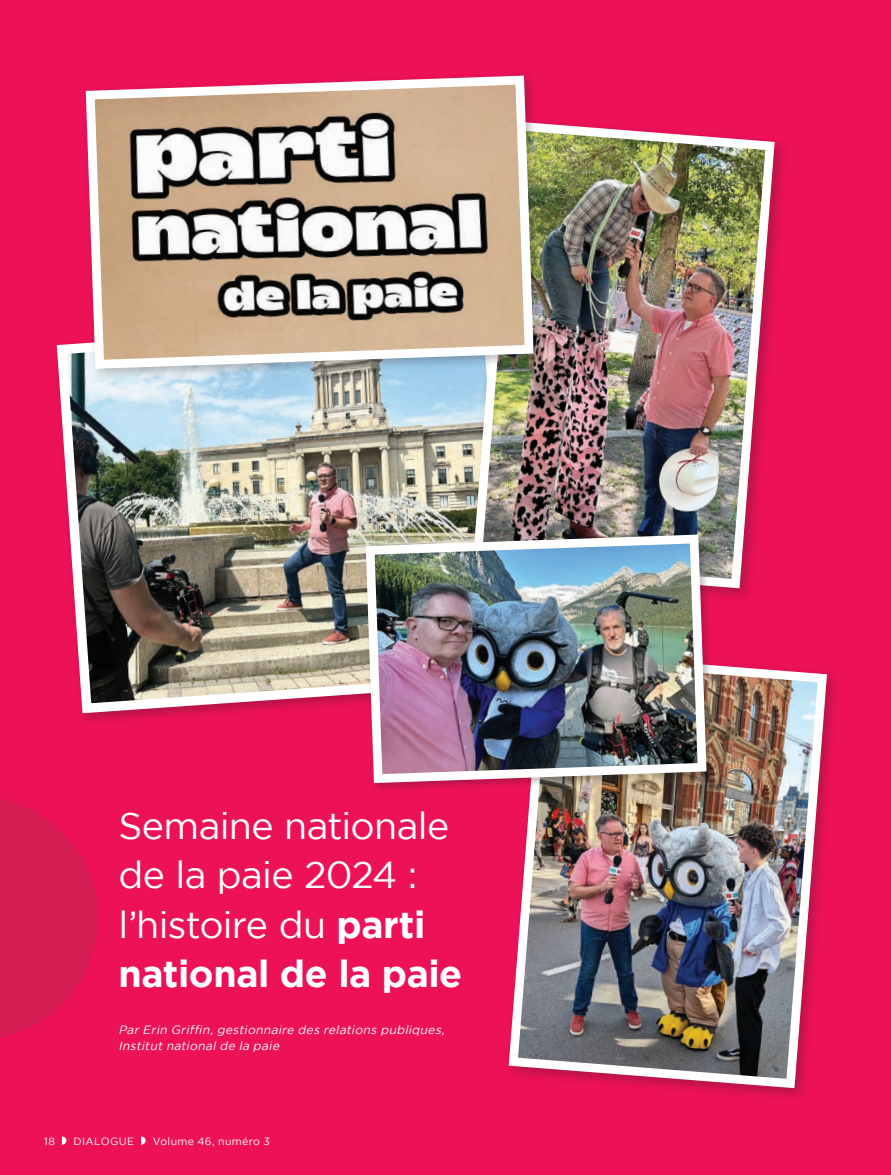
<style>
.page{position:relative;width:891px;height:1175px;background:#fff}
.page>*{position:absolute;margin:0;border:0;box-sizing:border-box;transform-origin:0 0}
.t1{font:37.5px/49.5px "Gotham";letter-spacing:-.02em;color:#fff}
.Author{font:italic 12px/16.5px "Gotham";color:#fff}
.Page_folio_Left{font:10.5px "Gotham";letter-spacing:.035em;color:#fff}
.s1{font-weight:700}
</style>
<div class="page">
<div style="left:0;top:0;width:891px;height:1174px;background:#ed1157"></div>
<svg style="left:0;top:799px;width:98px;height:238px"></svg>
<img style="left:56px;top:343px;width:411px;height:375px">
<img style="left:468px;top:124px;width:311px;height:469px">
<div style="left:81px;top:71px;width:466px;height:311px;background:#231f20;opacity:.3"></div>
<svg style="left:81px;top:71px;width:457px;height:302px"></svg>
<img style="left:508px;top:665px;width:324px;height:427px">
<div style="left:362px;top:531px;width:354px;height:261px;background:#231f20;opacity:.3"></div>
<img style="left:361px;top:530px;width:350px;height:257px">
<svg style="left:62px;top:1136px;width:4px;height:8px"></svg>
<svg style="left:141px;top:1136px;width:5px;height:8px"></svg>
<p class="t1" style="left:118px;top:800px;width:345px">Semaine nationale de la paie 2024 : l’histoire du <span class="s1">parti national de la paie</span></p>
<p class="Author" style="left:118px;top:1021px;width:330px">Par Erin Griffin, gestionnaire des relations publiques,<br>Institut national de la paie</p>
<p class="Page_folio_Left" style="left:44px;top:1135px;width:12px">18</p>
<p class="Page_folio_Left" style="left:74px;top:1135px;width:62px">DIALOGUE</p>
<p class="Page_folio_Left" style="left:153px;top:1135px;width:118px">Volume 46, numéro 3</p>
</div>
